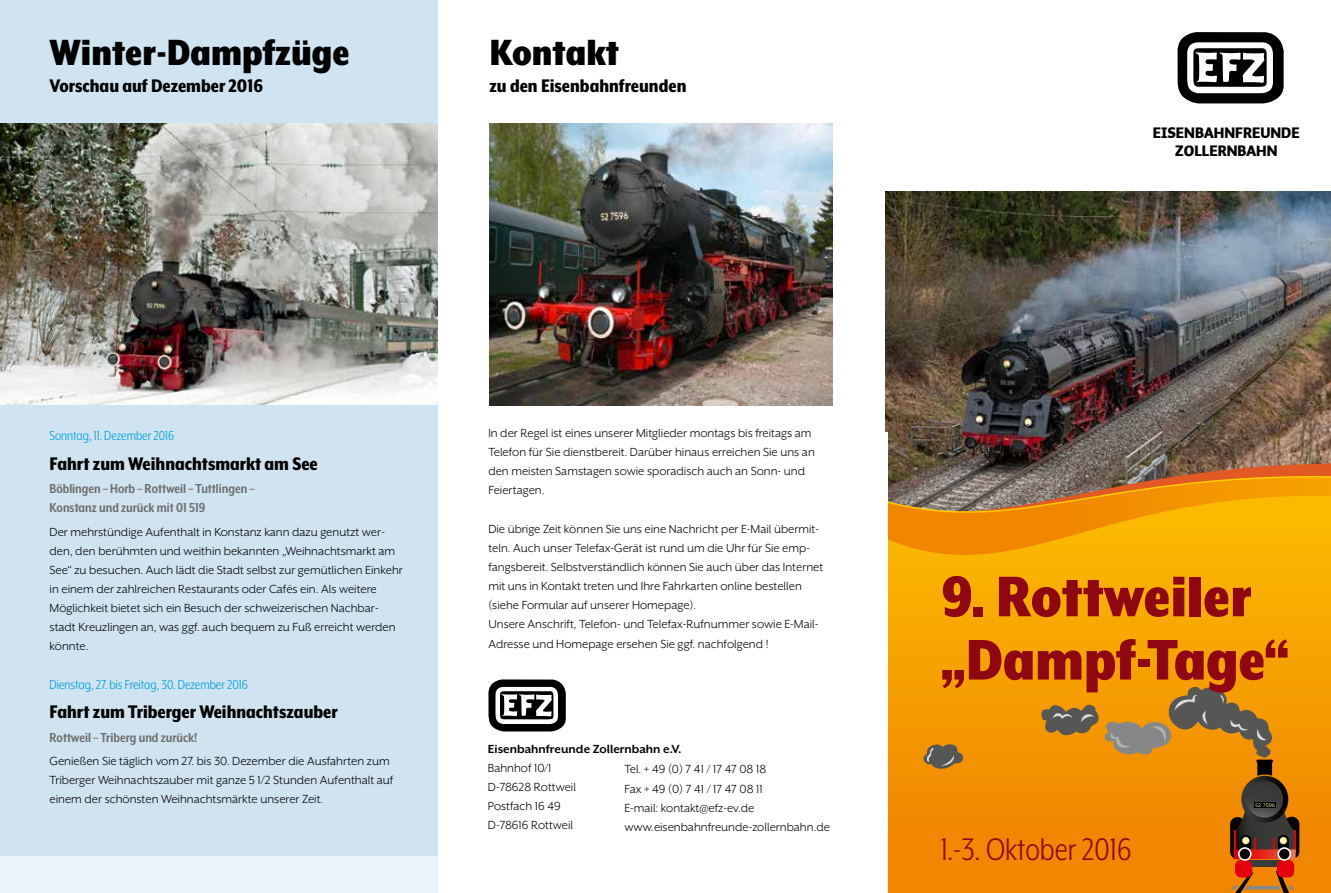
<style>
.page{position:relative;width:1331px;height:893px;background:#fff}
.page>*{position:absolute;margin:0;border:0;box-sizing:border-box;transform-origin:0 0}
.t1{font:900 65.85px/63.3px "Mr Eaves XL Mod Nar OT";color:#8f0811}
.t2{font:900 42px "Mr Eaves XL Mod Nar OT";color:#000}
.t3{font:36px "Mr Eaves XL Mod Nar OT";color:#8e0b0f}
.t4{font:800 21px "Mr Eaves XL Mod Nar OT";color:#000}
.t5{font:700 15px/19.2px "Mr Eaves XL Mod Nar OT";color:#6e6e6e}
.t6{font:15px "Mr Eaves XL Mod Nar OT";color:#009ee3}
.t7{font:900 15px/18px "Auto 1";color:#000;text-align:center}
.t8{font:13.5px/19.2px "Mr Eaves XL San OT";color:#000}
.t9{font:700 13.5px "Mr Eaves XL San OT";color:#000}
</style>
<div class="page">
<div style="left:0;top:0;width:438px;height:893px;background:#cfe3f0"></div>
<div style="left:0;top:857px;width:438px;height:36px;background:#ebf4f9"></div>
<img style="left:885px;top:192px;width:446px;height:238px">
<img style="left:888px;top:435px;width:443px;height:61px">
<svg style="left:888px;top:496px;width:443px;height:397px;background:#f39c01"></svg>
<svg style="left:488px;top:679px;width:78px;height:53px"></svg>
<img style="left:489px;top:123px;width:344px;height:282px">
<img style="left:0;top:123px;width:438px;height:281px">
<svg style="left:1177px;top:32px;width:107px;height:72px"></svg>
<svg style="left:897px;top:875px;width:80px;height:18px"></svg>
<div style="left:1248px;top:860px;width:33px;height:7px;background:#3a3a39"></div>
<div style="left:1235px;top:860px;width:17px;height:17px;background:#e3000b;border-radius:6px"></div>
<div style="left:1277px;top:860px;width:17px;height:17px;background:#e3000b;border-radius:6px"></div>
<div style="left:1230px;top:817px;width:15px;height:42px;background:#000;border-radius:7px"></div>
<div style="left:1284px;top:817px;width:15px;height:42px;background:#000;border-radius:7px"></div>
<div style="left:1241px;top:776px;width:47px;height:47px;background:linear-gradient(to right,#434240,#000);border-radius:23px"></div>
<div style="left:1246px;top:781px;width:37px;height:36px;background:#3a3a39;border-radius:18px"></div>
<svg style="left:1277px;top:847px;width:14px;height:14px"></svg>
<svg style="left:1238px;top:847px;width:14px;height:14px"></svg>
<svg style="left:1041px;top:683px;width:233px;height:93px;background:#c8871e"></svg>
<svg style="left:922px;top:743px;width:41px;height:26px"></svg>
<div style="left:897px;top:791px;width:82px;height:55px;background:#f18a00"></div>
<svg style="left:1133px;top:869px;width:171px;height:24px;background:#e27905"></svg>
<div style="left:1254px;top:802px;width:22px;height:6px;background:#000"></div>
<svg style="left:1234px;top:803px;width:62px;height:56px;background:#5f3b2d"></svg>
<h2 class="t2" style="left:50px;top:32px;width:302px">Winter-Dampfzüge</h2>
<h3 class="t4" style="left:50px;top:75px;width:215px">Vorschau auf Dezember 2016</h3>
<h2 class="t2" style="left:489px;top:32px;width:131px">Kontakt</h2>
<h3 class="t4" style="left:489px;top:75px;width:198px">zu den Eisenbahnfreunden</h3>
<p class="t6" style="left:50px;top:428px;width:126px">Sonntag, 11. Dezember 2016</p>
<h3 class="t4" style="left:50px;top:453px;width:270px">Fahrt zum Weihnachtsmarkt am See</h3>
<p class="t5" style="left:50px;top:479px;width:206px">Böblingen – Horb – Rottweil – Tuttlingen –<br>Konstanz und zurück mit 01 519</p>
<p class="t8" style="left:50px;top:522px;width:355px">Der mehrstündige Aufenthalt in Konstanz kann dazu genutzt wer&shy;den, den berühmten und weithin bekannten „Weihnachtsmarkt am See“ zu besuchen. Auch lädt die Stadt selbst zur gemütlichen Einkehr in einem der zahlreichen Restaurants oder Cafés ein. Als weitere Möglichkeit bietet sich ein Besuch der schweizerischen Nachbar&shy;stadt Kreuzlingen an, was ggf. auch bequem zu Fuß erreicht werden könnte.</p>
<p class="t6" style="left:50px;top:677px;width:200px">Dienstag, 27. bis Freitag, 30. Dezember 2016</p>
<h3 class="t4" style="left:50px;top:701px;width:289px">Fahrt zum Triberger Weihnachtszauber</h3>
<p class="t5" style="left:50px;top:727px;width:149px">Rottweil – Triberg und zurück!</p>
<p class="t8" style="left:50px;top:751px;width:345px">Genießen Sie täglich vom 27. bis 30. Dezember die Ausfahrten zum<br>Triberger Weihnachtszauber mit ganze 5 1/2 Stunden Aufenthalt auf einem der schönsten Weihnachtsmärkte unserer Zeit.</p>
<p class="t8" style="left:488px;top:423px;width:328px">In der Regel ist eines unserer Mitglieder montags bis freitags am Telefon für Sie dienstbereit. Darüber hinaus erreichen Sie uns an den meisten Samstagen sowie sporadisch auch an Sonn- und Feiertagen.</p>
<p class="t8" style="left:488px;top:519px;width:336px">Die übrige Zeit können Sie uns eine Nachricht per E-Mail übermit&shy;teln. Auch unser Telefax-Gerät ist rund um die Uhr für Sie emp&shy;fangsbereit. Selbstverständlich können Sie auch über das Internet mit uns in Kontakt treten und Ihre Fahrkarten online bestellen (siehe Formular auf unserer Homepage).<br>Unsere Anschrift, Telefon- und Telefax-Rufnummer sowie E-Mail-Adresse und Homepage ersehen Sie ggf. nachfolgend !</p>
<p class="t9" style="left:488px;top:742px;width:195px">Eisenbahnfreunde Zollernbahn e.V.</p>
<p class="t8" style="left:488px;top:758px;width:90px">Bahnhof 10/1<br>D-78628 Rottweil<br>Postfach 16 49<br>D-78616 Rottweil</p>
<p class="t8" style="left:624px;top:760px;width:207px">Tel. + 49 (0) 7 41 / 17 47 08 18<br>Fax + 49 (0) 7 41 / 17 47 08 11<br>E-mail: kontakt@efz-ev.de www.eisenbahnfreunde-zollernbahn.de</p>
<p class="t7" style="left:1153px;top:124px;width:148px">EISENBAHNFREUNDE<br>ZOLLERNBAHN</p>
<h1 class="t1" style="left:941px;top:565px;width:350px">9. Rottweiler „Dampf-Tage“</h1>
<h3 class="t3" style="left:941px;top:831px;width:192px">1.-3. Oktober 2016</h3>
</div>
